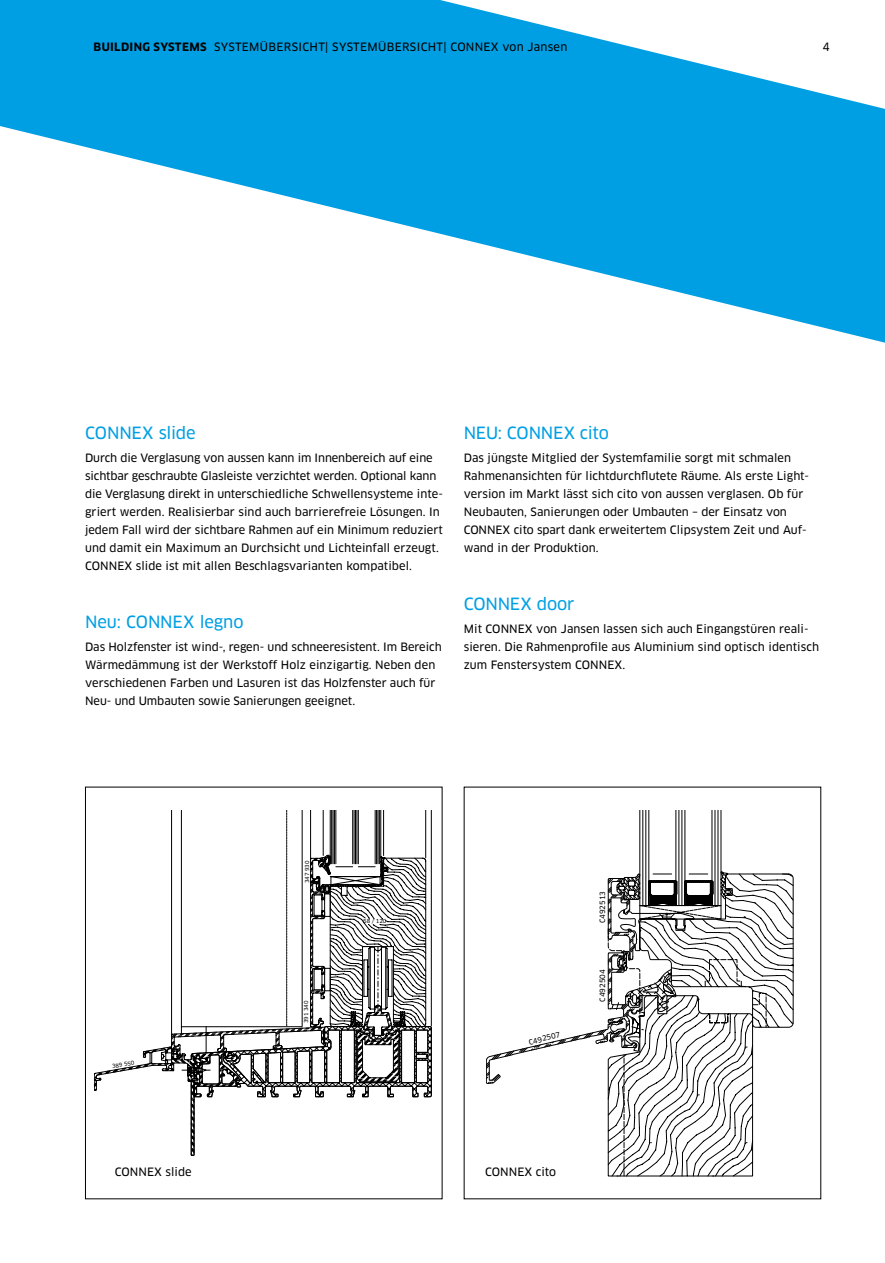
<style>
.page{position:relative;width:885px;height:1263px;background:#fff}
.page>*{position:absolute;margin:0;border:0;box-sizing:border-box;transform-origin:0 0}
.t1{font:16.5px "Clan Pro News";letter-spacing:-.01em;color:#009fe3}
.t2{font:11.25px/18px "Clan Pro News";letter-spacing:.005em;color:#000}
.t3{font:11.25px "Clan Pro News";letter-spacing:.03em;color:#000}
.t4{font:7.2px "Clan Pro News";color:#000}
.t5{font:5.4px "Clan Pro News";color:#000}
.s1{font-family:"Clan Pro";font-weight:700}
</style>
<div class="page">
<svg style="left:0;top:0;width:884px;height:343px;fill:#009fe3"></svg>
<svg style="left:766px;top:873px;width:27px;height:155px"></svg>
<svg style="left:486px;top:810px;width:280px;height:366px"></svg>
<svg style="left:94px;top:810px;width:337px;height:346px"></svg>
<p class="t3" style="left:94px;top:41px;width:475px"><span class="s1">BUILDING SYSTEMS</span> SYSTEMÜBERSICHT| SYSTEMÜBERSICHT| CONNEX von Jansen</p>
<p class="t2" style="left:822px;top:38px;width:9px">4</p>
<h1 class="t1" style="left:85px;top:423px;width:112px">CONNEX slide</h1>
<p class="t2" style="left:85px;top:448px;width:359px">Durch die Verglasung von aussen kann im Innenbereich auf eine sichtbar geschraubte Glasleiste verzichtet werden. Optional kann die Verglasung direkt in unterschiedliche Schwellensysteme inte&shy;griert werden. Realisierbar sind auch barrierefreie Lösungen. In jedem Fall wird der sichtbare Rahmen auf ein Minimum reduziert und damit ein Maximum an Durchsicht und Lichteinfall erzeugt.<br>CONNEX slide ist mit allen Beschlagsvarianten kompatibel.</p>
<h1 class="t1" style="left:463px;top:423px;width:147px">NEU: CONNEX cito</h1>
<p class="t2" style="left:463px;top:448px;width:346px">Das jüngste Mitglied der Systemfamilie sorgt mit schmalen Rahmenansichten für lichtdurchflutete Räume. Als erste Light&shy;version im Markt lässt sich cito von aussen verglasen. Ob für Neubauten, Sanierungen oder Umbauten – der Einsatz von CONNEX cito spart dank erweitertem Clipsystem Zeit und Auf&shy;wand in der Produktion.</p>
<h1 class="t1" style="left:85px;top:612px;width:160px">Neu: CONNEX legno</h1>
<p class="t2" style="left:85px;top:637px;width:358px">Das Holzfenster ist wind-, regen- und schneeresistent. Im Bereich Wärmedämmung ist der Werkstoff Holz einzigartig. Neben den verschiedenen Farben und Lasuren ist das Holzfenster auch für Neu- und Umbauten sowie Sanierungen geeignet.</p>
<h1 class="t1" style="left:463px;top:594px;width:112px">CONNEX door</h1>
<p class="t2" style="left:463px;top:619px;width:357px">Mit CONNEX von Jansen lassen sich auch Eingangstüren reali&shy;sieren. Die Rahmenprofile aus Aluminium sind optisch identisch zum Fenstersystem CONNEX.</p>
<p class="t5" style="left:111px;top:1063px;width:24px;rotate:-9deg">389 550</p>
<p class="t5" style="left:304px;top:883px;width:24px;rotate:-90deg">347 930</p>
<p class="t5" style="left:303px;top:1023px;width:24px;rotate:-90deg">391 340</p>
<p class="t5" style="left:363px;top:918px;width:25px">68 / 120</p>
<p class="t4" style="left:527px;top:1038px;width:34px;rotate:-13deg">C492507</p>
<p class="t4" style="left:598px;top:923px;width:34px;rotate:-90deg">C492513</p>
<p class="t4" style="left:598px;top:1001px;width:34px;rotate:-90deg">C492504</p>
<p class="t2" style="left:115px;top:1163px;width:78px">CONNEX slide</p>
<p class="t2" style="left:485px;top:1163px;width:73px">CONNEX cito</p>
</div>
